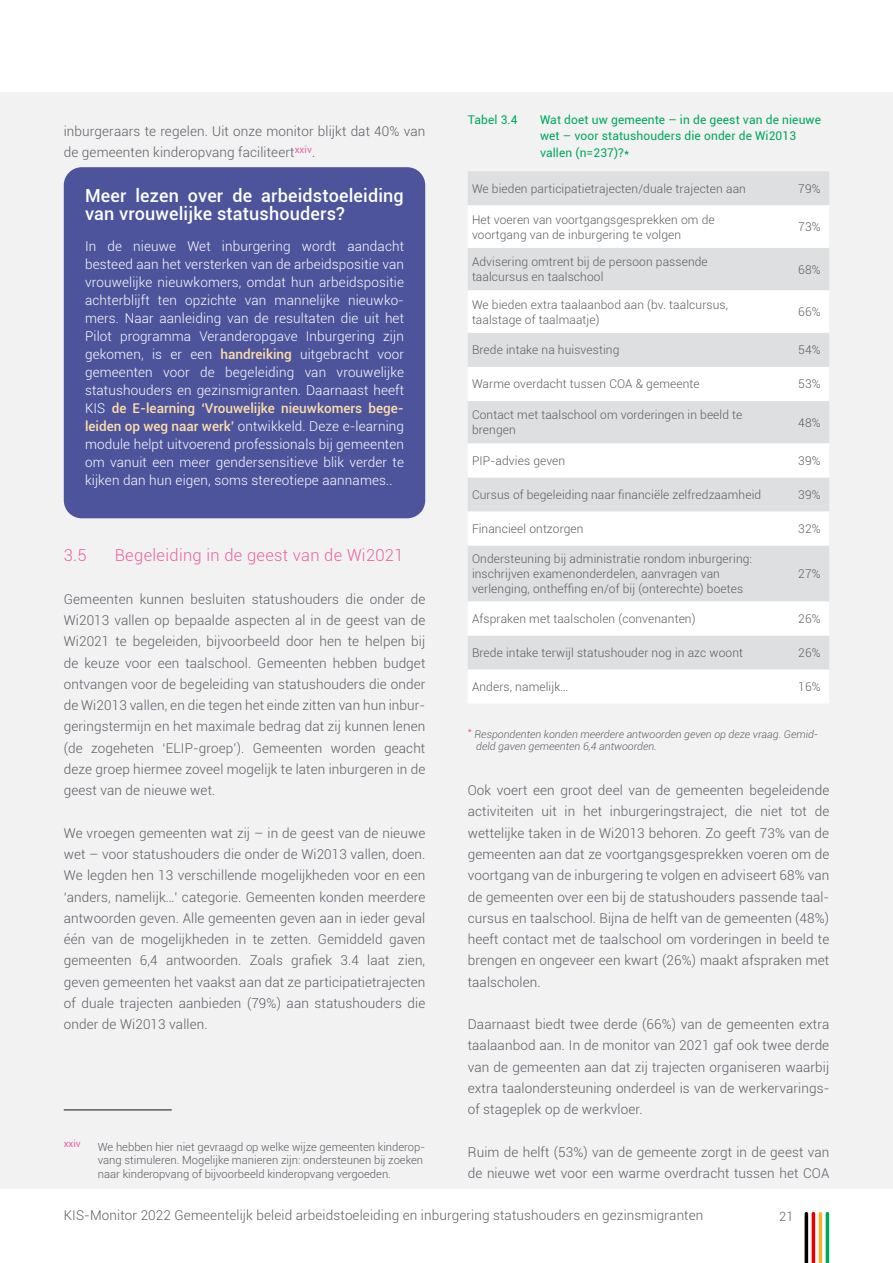
<style>
.page{position:relative;width:893px;height:1263px;background:#fff}
.page>*{position:absolute;margin:0;border:0;box-sizing:border-box;transform-origin:0 0}
.Rozekadertekst{font:500 18px/18px "Roboto";letter-spacing:.01em;color:#fff}
.t1{font:300 16.5px "Roboto";letter-spacing:.02em;color:#ea62a0}
.Broodtekst{font:300 13.5px/21.3px "Roboto";letter-spacing:.01em;color:#5a5d62;text-align:justify}
.Rozekadertekst-2{font:300 13.5px/18px "Roboto";letter-spacing:.01em;color:#fff;text-align:justify}
.t2{font:300 12.75px "Roboto";color:#5a5d62}
.Tabel_body_tekst{font:300 12px/15px "Roboto";letter-spacing:.01em;color:#5a5d62}
.Grafiektekst{font:12px/16.5px "Roboto";letter-spacing:.01em;color:#00a75d}
.Voetnoot{font:300 11.25px/13.5px "Roboto";color:#5a5d62}
.Bijschrift_figuren{font:italic 300 10.5px/12px "Roboto";color:#5a5d62}
.Voetnoot-2{font:9.6px "Roboto";color:#ea62a0}
.s1{font-weight:500;color:#ffdea9}
</style>
<div class="page">
<div style="left:0;top:92px;width:893px;height:1096px;background:#f2f2f3"></div>
<svg style="left:805px;top:1212px;width:24px;height:51px"></svg>
<div style="left:468px;top:171px;width:361px;height:34px;background:#dedfe0"></div>
<svg style="left:468px;top:206px;width:361px;height:497px;fill:#fdfdfd"></svg>
<hr style="left:64px;top:1109px;width:108px;height:1px;background:#5a5d62">
<div style="left:64px;top:167px;width:361px;height:351px;background:#4d549b;border-radius:18px"></div>
<p class="Broodtekst" style="left:64px;top:120px;width:363px">inburgeraars te regelen. Uit onze monitor blijkt dat 40% van de gemeenten kinderopvang faciliteert<sup>xxiv</sup>.</p>
<p class="Rozekadertekst" style="left:85px;top:186px;width:320px">Meer lezen over de arbeidstoeleiding van vrouwelijke statushouders?</p>
<p class="Rozekadertekst-2" style="left:85px;top:236px;width:321px">In de nieuwe Wet inburgering wordt aandacht besteed aan het versterken van de arbeidspositie van vrouwelijke nieuwkomers, omdat hun arbeidspositie achterblijft ten opzichte van mannelijke nieuwko&shy;mers. Naar aanleiding van de resultaten die uit het Pilot programma Veranderopgave Inburgering zijn gekomen, is er een <span class="s1">handreiking</span> uitgebracht voor gemeenten voor de begeleiding van vrouwelijke statushouders en gezinsmigranten. Daarnaast heeft KIS <span class="s1">de E-learning ‘Vrouwelijke nieuwkomers bege&shy;leiden op weg naar werk’</span> ontwikkeld. Deze e-learning module helpt uitvoerend professionals bij gemeenten om vanuit een meer gendersensitieve blik verder te kijken dan hun eigen, soms stereotiepe aannames..</p>
<p class="t1" style="left:64px;top:544px;width:24px">3.5</p>
<p class="t1" style="left:115px;top:544px;width:290px">Begeleiding in de geest van de Wi2021</p>
<p class="Broodtekst" style="left:64px;top:588px;width:363px">Gemeenten kunnen besluiten statushouders die onder de Wi2013 vallen op bepaalde aspecten al in de geest van de Wi2021 te begeleiden, bijvoorbeeld door hen te helpen bij de keuze voor een taalschool. Gemeenten hebben budget ontvangen voor de begeleiding van statushouders die onder de Wi2013 vallen, en die tegen het einde zitten van hun inbur&shy;geringstermijn en het maximale bedrag dat zij kunnen lenen (de zogeheten ‘ELIP-groep’). Gemeenten worden geacht deze groep hiermee zoveel mogelijk te laten inburgeren in de geest van de nieuwe wet.</p>
<p class="Broodtekst" style="left:64px;top:822px;width:363px">We vroegen gemeenten wat zij – in de geest van de nieuwe wet – voor statushouders die onder de Wi2013 vallen, doen.<br>We legden hen 13 verschillende mogelijkheden voor en een ‘anders, namelijk…’ categorie. Gemeenten konden meerdere antwoorden geven. Alle gemeenten geven aan in ieder geval één van de mogelijkheden in te zetten. Gemiddeld gaven gemeenten 6,4 antwoorden. Zoals grafiek 3.4 laat zien, geven gemeenten het vaakst aan dat ze participatietrajecten of duale trajecten aanbieden (79%) aan statushouders die onder de Wi2013 vallen.</p>
<p class="Voetnoot-2" style="left:64px;top:1137px;width:18px">xxiv</p>
<p class="Voetnoot" style="left:98px;top:1140px;width:329px">We hebben hier niet gevraagd op welke wijze gemeenten kinderop&shy;vang stimuleren. Mogelijke manieren zijn: ondersteunen bij zoeken naar kinderopvang of bijvoorbeeld kinderopvang vergoeden.</p>
<p class="Grafiektekst" style="left:468px;top:111px;width:51px">Tabel 3.4</p>
<p class="Grafiektekst" style="left:540px;top:111px;width:283px">Wat doet uw gemeente – in de geest van de nieuwe wet – voor statushouders die onder de Wi2013 vallen (n=237)?*</p>
<p class="Tabel_body_tekst" style="left:472px;top:181px;width:275px">We bieden participatietrajecten/duale trajecten aan</p>
<p class="Tabel_body_tekst" style="left:798px;top:181px;width:24px">79%</p>
<p class="Tabel_body_tekst" style="left:472px;top:211px;width:244px">Het voeren van voortgangsgesprekken om de voortgang van de inburgering te volgen</p>
<p class="Tabel_body_tekst" style="left:798px;top:219px;width:24px">73%</p>
<p class="Tabel_body_tekst" style="left:472px;top:254px;width:237px">Advisering omtrent bij de persoon passende taalcursus en taalschool</p>
<p class="Tabel_body_tekst" style="left:798px;top:261px;width:24px">68%</p>
<p class="Tabel_body_tekst" style="left:472px;top:296px;width:258px">We bieden extra taalaanbod aan (bv. taalcursus, taalstage of taalmaatje)</p>
<p class="Tabel_body_tekst" style="left:798px;top:304px;width:24px">66%</p>
<p class="Tabel_body_tekst" style="left:472px;top:342px;width:149px">Brede intake na huisvesting</p>
<p class="Tabel_body_tekst" style="left:798px;top:342px;width:24px">54%</p>
<p class="Tabel_body_tekst" style="left:472px;top:376px;width:229px">Warme overdacht tussen COA &amp; gemeente</p>
<p class="Tabel_body_tekst" style="left:798px;top:376px;width:24px">53%</p>
<p class="Tabel_body_tekst" style="left:472px;top:407px;width:272px">Contact met taalschool om vorderingen in beeld te brengen</p>
<p class="Tabel_body_tekst" style="left:798px;top:415px;width:24px">48%</p>
<p class="Tabel_body_tekst" style="left:472px;top:453px;width:95px">PIP-advies geven</p>
<p class="Tabel_body_tekst" style="left:798px;top:453px;width:24px">39%</p>
<p class="Tabel_body_tekst" style="left:472px;top:487px;width:291px">Cursus of begeleiding naar financiële zelfredzaamheid</p>
<p class="Tabel_body_tekst" style="left:798px;top:487px;width:24px">39%</p>
<p class="Tabel_body_tekst" style="left:472px;top:521px;width:113px">Financieel ontzorgen</p>
<p class="Tabel_body_tekst" style="left:798px;top:521px;width:24px">32%</p>
<p class="Tabel_body_tekst" style="left:472px;top:551px;width:282px">Ondersteuning bij administratie rondom inburgering: inschrijven examenonderdelen, aanvragen van verlenging, ontheffing en/of bij (onterechte) boetes</p>
<p class="Tabel_body_tekst" style="left:798px;top:566px;width:24px">27%</p>
<p class="Tabel_body_tekst" style="left:472px;top:611px;width:225px">Afspraken met taalscholen (convenanten)</p>
<p class="Tabel_body_tekst" style="left:798px;top:611px;width:24px">26%</p>
<p class="Tabel_body_tekst" style="left:472px;top:645px;width:272px">Brede intake terwijl statushouder nog in azc woont</p>
<p class="Tabel_body_tekst" style="left:798px;top:645px;width:24px">26%</p>
<p class="Tabel_body_tekst" style="left:472px;top:679px;width:98px">Anders, namelijk…</p>
<p class="Tabel_body_tekst" style="left:798px;top:679px;width:24px">16%</p>
<p class="Bijschrift_figuren" style="left:476px;top:728px;width:344px;text-indent:-9px"><sup>*</sup> Respondenten konden meerdere antwoorden geven op deze vraag. Gemid&shy;deld gaven gemeenten 6,4 antwoorden.</p>
<p class="Broodtekst" style="left:468px;top:779px;width:363px">Ook voert een groot deel van de gemeenten begeleidende activiteiten uit in het inburgeringstraject, die niet tot de wettelijke taken in de Wi2013 behoren. Zo geeft 73% van de gemeenten aan dat ze voortgangsgesprekken voeren om de voortgang van de inburgering te volgen en adviseert 68% van de gemeenten over een bij de statushouders passende taal&shy;cursus en taalschool. Bijna de helft van de gemeenten (48%) heeft contact met de taalschool om vorderingen in beeld te brengen en ongeveer een kwart (26%) maakt afspraken met taalscholen.</p>
<p class="Broodtekst" style="left:468px;top:1013px;width:363px">Daarnaast biedt twee derde (66%) van de gemeenten extra taalaanbod aan. In de monitor van 2021 gaf ook twee derde van de gemeenten aan dat zij trajecten organiseren waarbij extra taalondersteuning onderdeel is van de werkervarings&shy;of stageplek op de werkvloer.</p>
<p class="Broodtekst" style="left:468px;top:1141px;width:363px">Ruim de helft (53%) van de gemeente zorgt in de geest van de nieuwe wet voor een warme overdracht tussen het COA</p>
<p class="Broodtekst" style="left:64px;top:1204px;width:641px">KIS-Monitor 2022 Gemeentelijk beleid arbeidstoeleiding en inburgering statushouders en gezinsmigranten</p>
<p class="t2" style="left:779px;top:1207px;width:16px">21</p>
</div>
